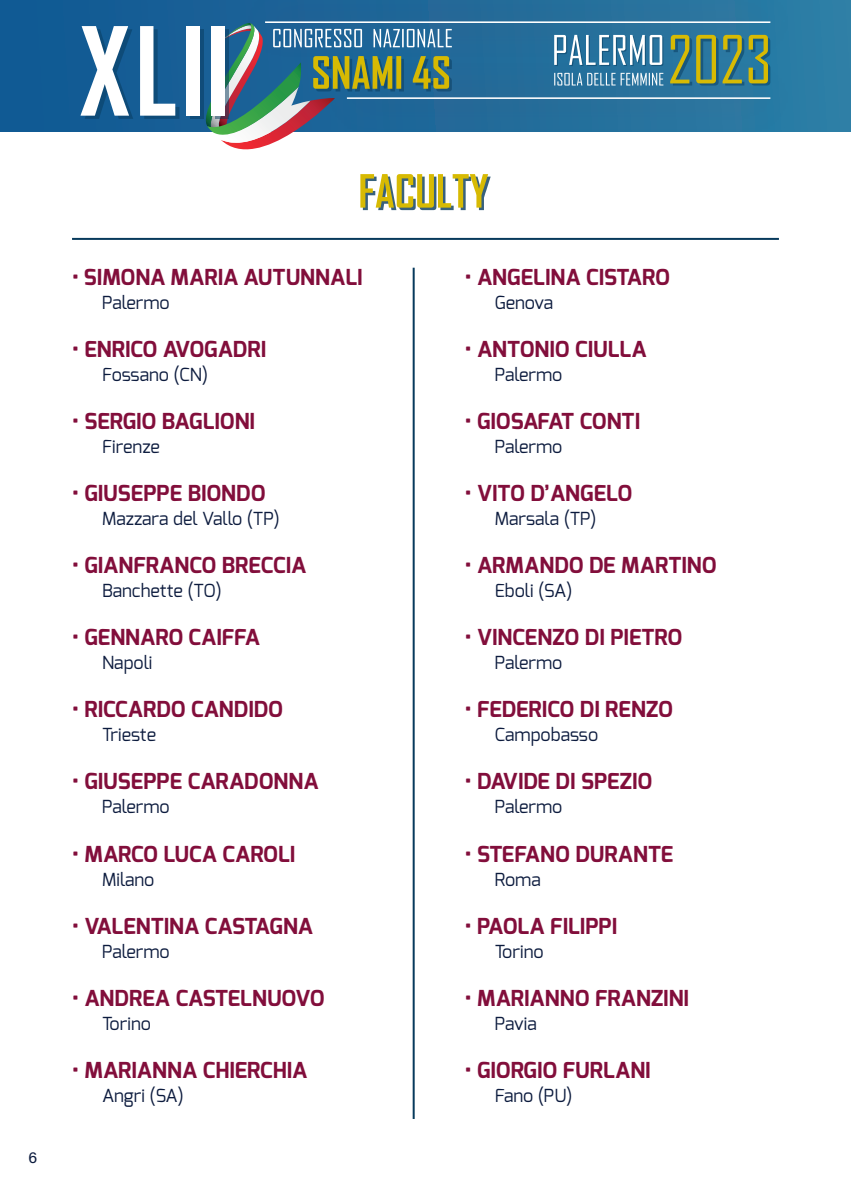
<style>
.page{position:relative;width:851px;height:1191px;background:#fff}
.page>*{position:absolute;margin:0;border:0;box-sizing:border-box;transform-origin:0 0}
.t1{font:700 22px "Exo";color:#820e3b}
.t2{font:18px "Exo";color:#0c1b3e}
.t3{font:16px "Acumin Pro";color:#0c1b3e}
</style>
<div class="page">
<svg style="left:0;top:0;width:850px;height:132px;background:#1a6699"></svg>
<div style="left:236px;top:0;width:563px;height:62px;background:#d1232a;opacity:.75"></div>
<hr style="left:265px;top:21px;width:505px;height:2px;background:#fff">
<div style="left:318px;top:59px;width:480px;height:79px;background:#d1232a;opacity:.75"></div>
<hr style="left:347px;top:97px;width:423px;height:2px;background:#fff">
<svg style="left:554px;top:35px;width:109px;height:31px"></svg>
<svg style="left:554px;top:73px;width:109px;height:12px"></svg>
<svg style="left:81px;top:26px;width:52px;height:93px"></svg>
<svg style="left:670px;top:35px;width:100px;height:50px;background:#5f8765"></svg>
<hr style="left:412px;top:268px;width:2px;height:851px;background:#073a5c">
<svg style="left:140px;top:11px;width:350px;height:199px"></svg>
<hr style="left:72px;top:238px;width:706px;height:2px;background:#073a5c">
<p class="t3" style="left:28px;top:1146px;width:10px">6</p>
<p class="t1" style="left:72px;top:263px;width:292px">• SIMONA MARIA AUTUNNALI</p>
<p class="t2" style="left:102px;top:291px;width:69px">Palermo</p>
<p class="t1" style="left:72px;top:335px;width:196px">• ENRICO AVOGADRI</p>
<p class="t2" style="left:102px;top:363px;width:108px">Fossano (CN)</p>
<p class="t1" style="left:72px;top:407px;width:184px">• SERGIO BAGLIONI</p>
<p class="t2" style="left:102px;top:435px;width:59px">Firenze</p>
<p class="t1" style="left:72px;top:479px;width:195px">• GIUSEPPE BIONDO</p>
<p class="t2" style="left:102px;top:507px;width:179px">Mazzara del Vallo (TP)</p>
<p class="t1" style="left:72px;top:551px;width:236px">• GIANFRANCO BRECCIA</p>
<p class="t2" style="left:102px;top:579px;width:121px">Banchette (TO)</p>
<p class="t1" style="left:72px;top:623px;width:189px">• GENNARO CAIFFA</p>
<p class="t2" style="left:102px;top:651px;width:52px">Napoli</p>
<p class="t1" style="left:72px;top:695px;width:212px">• RICCARDO CANDIDO</p>
<p class="t2" style="left:102px;top:723px;width:56px">Trieste</p>
<p class="t1" style="left:72px;top:767px;width:248px">• GIUSEPPE CARADONNA</p>
<p class="t2" style="left:102px;top:795px;width:69px">Palermo</p>
<p class="t1" style="left:72px;top:839px;width:225px">• MARCO LUCA CAROLI</p>
<p class="t2" style="left:102px;top:867px;width:54px">Milano</p>
<p class="t1" style="left:72px;top:911px;width:243px">• VALENTINA CASTAGNA</p>
<p class="t2" style="left:102px;top:939px;width:69px">Palermo</p>
<p class="t1" style="left:72px;top:983px;width:254px">• ANDREA CASTELNUOVO</p>
<p class="t2" style="left:102px;top:1011px;width:50px">Torino</p>
<p class="t1" style="left:72px;top:1055px;width:237px">• MARIANNA CHIERCHIA</p>
<p class="t2" style="left:102px;top:1083px;width:83px">Angri (SA)</p>
<p class="t1" style="left:464px;top:263px;width:206px">• ANGELINA CISTARO</p>
<p class="t2" style="left:494px;top:291px;width:60px">Genova</p>
<p class="t1" style="left:464px;top:335px;width:183px">• ANTONIO CIULLA</p>
<p class="t2" style="left:494px;top:363px;width:69px">Palermo</p>
<p class="t1" style="left:464px;top:407px;width:177px">• GIOSAFAT CONTI</p>
<p class="t2" style="left:494px;top:435px;width:69px">Palermo</p>
<p class="t1" style="left:464px;top:479px;width:169px">• VITO D’ANGELO</p>
<p class="t2" style="left:494px;top:507px;width:103px">Marsala (TP)</p>
<p class="t1" style="left:464px;top:551px;width:253px">• ARMANDO DE MARTINO</p>
<p class="t2" style="left:494px;top:579px;width:79px">Eboli (SA)</p>
<p class="t1" style="left:464px;top:623px;width:219px">• VINCENZO DI PIETRO</p>
<p class="t2" style="left:494px;top:651px;width:69px">Palermo</p>
<p class="t1" style="left:464px;top:695px;width:210px">• FEDERICO DI RENZO</p>
<p class="t2" style="left:494px;top:723px;width:105px">Campobasso</p>
<p class="t1" style="left:464px;top:767px;width:189px">• DAVIDE DI SPEZIO</p>
<p class="t2" style="left:494px;top:795px;width:69px">Palermo</p>
<p class="t1" style="left:464px;top:839px;width:210px">• STEFANO DURANTE</p>
<p class="t2" style="left:494px;top:867px;width:48px">Roma</p>
<p class="t1" style="left:464px;top:911px;width:154px">• PAOLA FILIPPI</p>
<p class="t2" style="left:494px;top:939px;width:50px">Torino</p>
<p class="t1" style="left:464px;top:983px;width:226px">• MARIANNO FRANZINI</p>
<p class="t2" style="left:494px;top:1011px;width:43px">Pavia</p>
<p class="t1" style="left:464px;top:1055px;width:187px">• GIORGIO FURLANI</p>
<p class="t2" style="left:494px;top:1083px;width:79px">Fano (PU)</p>
</div>
